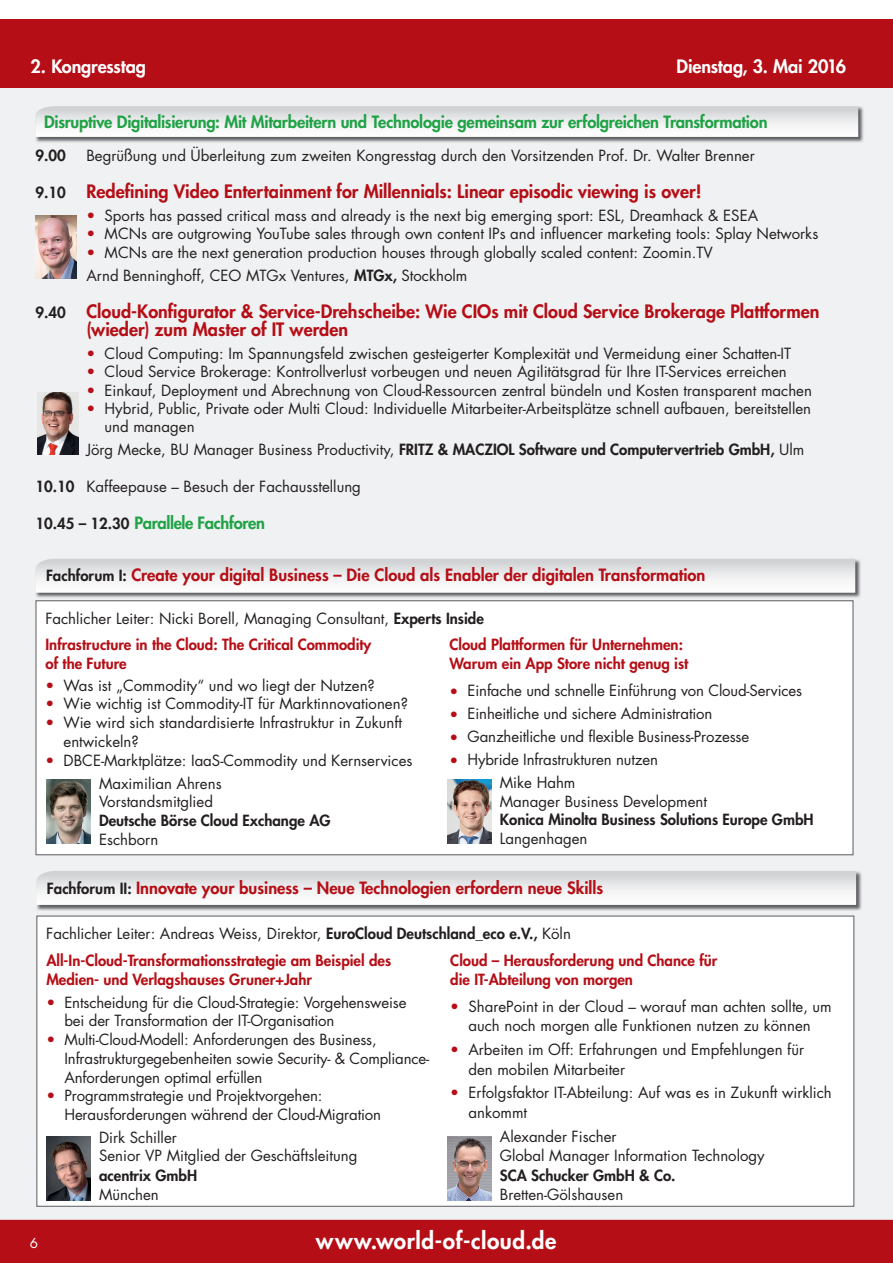
<style>
.page{position:relative;width:893px;height:1263px;background:#fff}
.page>*{position:absolute;margin:0;border:0;box-sizing:border-box;transform-origin:0 0}
.t1{font:800 22.5px "Futura Std";letter-spacing:.025em;color:#fff}
.t2{font:800 18px/18.5px "Futura Std";color:#b50e16}
.t3{font:800 18px "Futura Std";letter-spacing:-.01em;color:#fff}
.t4{font:800 16.5px "Futura Std";color:#b50e16}
.t5{font:800 16.5px "Futura Std";letter-spacing:-.015em;color:#1fa245}
.t6{font:15px/18.8px "Futura Std";color:#231f20}
.t7{font:800 15px/18.8px "Futura Std";color:#b50e16}
.t8{font:800 15px "Futura Std";color:#231f20}
.t9{font:13.5px "Futura Std";color:#fff}
.s1{font-size:15px;color:#231f20}
.s2{color:#b50e16}
.s3{font-weight:800}
.s4{font-weight:400}
.s5{font-weight:800;color:#b50e16}
.s6{font-weight:400;color:#231f20}
.s7{color:#231f20}
</style>
<div class="page">
<div style="left:0;top:43px;width:893px;height:1220px;background:#f0f1f2"></div>
<div style="left:0;top:19px;width:893px;height:68px;background:#b50e16"></div>
<img style="left:35px;top:106px;width:829px;height:37px">
<svg style="left:35px;top:106px;width:823px;height:31px"></svg>
<img style="left:35px;top:559px;width:826px;height:39px">
<svg style="left:35px;top:559px;width:820px;height:34px"></svg>
<div style="left:35px;top:600px;width:818px;height:255px;background:#fff;border:1px solid #6c6d70"></div>
<img style="left:47px;top:780px;width:44px;height:64px">
<img style="left:448px;top:780px;width:43px;height:64px">
<div style="left:0;top:1220px;width:893px;height:43px;background:#b50e16"></div>
<img style="left:35px;top:216px;width:41px;height:62px">
<img style="left:36px;top:871px;width:826px;height:40px">
<svg style="left:36px;top:871px;width:820px;height:34px"></svg>
<div style="left:36px;top:915px;width:818px;height:292px;background:#fff;border:1px solid #6c6d70"></div>
<img style="left:448px;top:1137px;width:43px;height:63px">
<img style="left:37px;top:392px;width:41px;height:63px">
<img style="left:47px;top:1137px;width:44px;height:63px">
<p class="t3" style="left:31px;top:55px;width:117px">2. Kongresstag</p>
<p class="t3" style="left:677px;top:55px;width:171px">Dienstag, 3. Mai 2016</p>
<p class="t5" style="left:44px;top:111px;width:725px">Disruptive Digitalisierung: Mit Mitarbeitern und Technologie gemeinsam zur erfolgreichen Transformation</p>
<p class="t8" style="left:35px;top:146px;width:32px">9.00</p>
<p class="t6" style="left:86px;top:147px;width:670px">Begrüßung und Überleitung zum zweiten Kongresstag durch den Vorsitzenden Prof. Dr. Walter Brenner</p>
<p class="t2" style="left:35px;top:182px;width:668px"><span class="s1">9.10</span> Redefining Video Entertainment for Millennials: Linear episodic viewing is over!</p>
<p class="t6" style="left:86px;top:206px;width:673px"><span class="s2">•</span> Sports has passed critical mass and already is the next big emerging sport: ESL, Dreamhack &amp; ESEA</p>
<p class="t6" style="left:86px;top:225px;width:733px"><span class="s2">•</span> MCNs are outgrowing YouTube sales through own content IPs and influencer marketing tools: Splay Networks</p>
<p class="t6" style="left:86px;top:241px;width:628px;line-height:22.6px"><span class="s2">•</span> MCNs are the next generation production houses through globally scaled content: Zoomin.TV<br>Arnd Benninghoff, CEO MTGx Ventures, <span class="s3">MTGx,</span> Stockholm</p>
<p class="t2" style="left:86px;top:302px;width:734px;text-indent:-51px"><span class="s1">9.40</span> Cloud-Konfigurator &amp; Service-Drehscheibe: Wie CIOs mit Cloud Service Brokerage Plattformen (wieder) zum Master of IT werden</p>
<p class="t6" style="left:86px;top:344px;width:706px"><span class="s2">•</span> Cloud Computing: Im Spannungsfeld zwischen gesteigerter Komplexität und Vermeidung einer Schatten-IT</p>
<p class="t6" style="left:86px;top:362px;width:702px"><span class="s2">•</span> Cloud Service Brokerage: Kontrollverlust vorbeugen und neuen Agilitätsgrad für Ihre IT-Services erreichen</p>
<p class="t6" style="left:86px;top:381px;width:727px"><span class="s2">•</span> Einkauf, Deployment und Abrechnung von Cloud-Ressourcen zentral bündeln und Kosten transparent machen</p>
<p class="t6" style="left:105px;top:399px;width:708px;text-indent:-18px"><span class="s2">•</span> Hybrid, Public, Private oder Multi Cloud: Individuelle Mitarbeiter-Arbeitsplätze schnell aufbauen, bereitstellen und managen</p>
<p class="t8" style="left:86px;top:440px;width:719px"><span class="s4">Jörg Mecke, BU Manager Business Productivity,</span> FRITZ &amp; MACZIOL Software und Computervertrieb GmbH, <span class="s4">Ulm</span></p>
<p class="t6" style="left:35px;top:477px;width:327px"><span class="s3">10.10</span> Kaffeepause – Besuch der Fachausstellung</p>
<p class="t5" style="left:35px;top:512px;width:231px"><span class="s1">10.45 – 12.30</span> Parallele Fachforen</p>
<p class="t4" style="left:46px;top:565px;width:661px"><span class="s1">Fachforum I:</span> Create your digital Business – Die Cloud als Enabler der digitalen Transformation</p>
<p class="t6" style="left:45px;top:605px;width:440px;line-height:26.7px">Fachlicher Leiter: Nicki Borell, Managing Consultant, <span class="s3">Experts Inside<br></span><span class="s5">Infrastructure in the Cloud: The Critical Commodity</span></p>
<p class="t7" style="left:45px;top:654px;width:83px">of the Future</p>
<p class="t6" style="left:45px;top:676px;width:331px"><span class="s2">•</span> Was ist „Commodity“ und wo liegt der Nutzen?</p>
<p class="t6" style="left:45px;top:695px;width:364px"><span class="s2">•</span> Wie wichtig ist Commodity-IT für Marktinnovationen?</p>
<p class="t6" style="left:64px;top:713px;width:340px;text-indent:-18px"><span class="s2">•</span> Wie wird sich standardisierte Infrastruktur in Zukunft entwickeln?</p>
<p class="t6" style="left:99px;top:749px;width:315px;line-height:23px;text-indent:-54px"><span class="s2">•</span> DBCE-Marktplätze: IaaS-Commodity und Kernservices<br>Maximilian Ahrens</p>
<p class="t6" style="left:99px;top:793px;width:115px">Vorstandsmitglied</p>
<p class="t8" style="left:99px;top:811px;width:233px">Deutsche Börse Cloud Exchange AG</p>
<p class="t6" style="left:99px;top:830px;width:61px">Eschborn</p>
<p class="t7" style="left:449px;top:635px;width:240px">Cloud Plattformen für Unternehmen:<br>Warum ein App Store nicht genug ist</p>
<p class="t6" style="left:449px;top:681px;width:354px"><span class="s2">•</span> Einfache und schnelle Einführung von Cloud-Services</p>
<p class="t6" style="left:449px;top:704px;width:264px"><span class="s2">•</span> Einheitliche und sichere Administration</p>
<p class="t6" style="left:449px;top:727px;width:301px"><span class="s2">•</span> Ganzheitliche und flexible Business-Prozesse</p>
<p class="t6" style="left:500px;top:748px;width:160px;line-height:23px;text-indent:-50px"><span class="s2">•</span> Hybride Infrastrukturen nutzen<br>Mike Hahm</p>
<p class="t6" style="left:500px;top:792px;width:209px">Manager Business Development</p>
<p class="t8" style="left:500px;top:810px;width:315px">Konica Minolta Business Solutions Europe GmbH</p>
<p class="t6" style="left:500px;top:829px;width:89px">Langenhagen</p>
<p class="t4" style="left:47px;top:877px;width:558px"><span class="s1">Fachforum II:</span> Innovate your business – Neue Technologien erfordern neue Skills</p>
<p class="t7" style="left:46px;top:920px;width:526px;line-height:26.8px"><span class="s6">Fachlicher Leiter: Andreas Weiss, Direktor,</span> <span class="s7">EuroCloud Deutschland_eco e.V.,</span> <span class="s6">Köln<br></span>All-In-Cloud-Transformationsstrategie am Beispiel des</p>
<p class="t7" style="left:46px;top:970px;width:267px">Medien- und Verlagshauses Gruner+Jahr</p>
<p class="t6" style="left:64px;top:993px;width:343px;text-indent:-18px"><span class="s2">•</span> Entscheidung für die Cloud-Strategie: Vorgehensweise bei der Transformation der IT-Organisation</p>
<p class="t6" style="left:64px;top:1030px;width:366px;text-indent:-18px"><span class="s2">•</span> Multi-Cloud-Modell: Anforderungen des Business,<br>Infrastrukturgegebenheiten sowie Security- &amp; Compliance-<br>Anforderungen optimal erfüllen</p>
<p class="t6" style="left:64px;top:1086px;width:318px;text-indent:-18px"><span class="s2">•</span> Programmstrategie und Projektvorgehen:<br>Herausforderungen während der Cloud-Migration</p>
<p class="t6" style="left:99px;top:1129px;width:260px;line-height:18px">Dirk Schiller<br>Senior VP Mitglied der Geschäftsleitung</p>
<p class="t8" style="left:99px;top:1165px;width:100px">acentrix GmbH</p>
<p class="t6" style="left:99px;top:1185px;width:61px">München</p>
<p class="t7" style="left:450px;top:950px;width:269px;line-height:19.5px">Cloud – Herausforderung und Chance für die IT-Abteilung von morgen</p>
<p class="t6" style="left:450px;top:997px;width:383px;line-height:19.5px;text-align:center"><span class="s2">•</span> SharePoint in der Cloud – worauf man achten sollte, um auch noch morgen alle Funktionen nutzen zu können</p>
<p class="t6" style="left:468px;top:1040px;width:337px;line-height:19.5px;text-indent:-18px"><span class="s2">•</span> Arbeiten im Off: Erfahrungen und Empfehlungen für den mobilen Mitarbeiter</p>
<p class="t6" style="left:468px;top:1083px;width:365px;line-height:19.5px;text-indent:-18px"><span class="s2">•</span> Erfolgsfaktor IT-Abteilung: Auf was es in Zukunft wirklich ankommt</p>
<p class="t6" style="left:500px;top:1126px;width:266px;line-height:19.5px">Alexander Fischer<br>Global Manager Information Technology</p>
<p class="t8" style="left:500px;top:1165px;width:177px">SCA Schucker GmbH &amp; Co.</p>
<p class="t6" style="left:500px;top:1185px;width:125px">Bretten-Gölshausen</p>
<p class="t9" style="left:30px;top:1234px;width:10px">6</p>
<h1 class="t1" style="left:316px;top:1226px;width:242px">www.world-of-cloud.de</h1>
</div>
